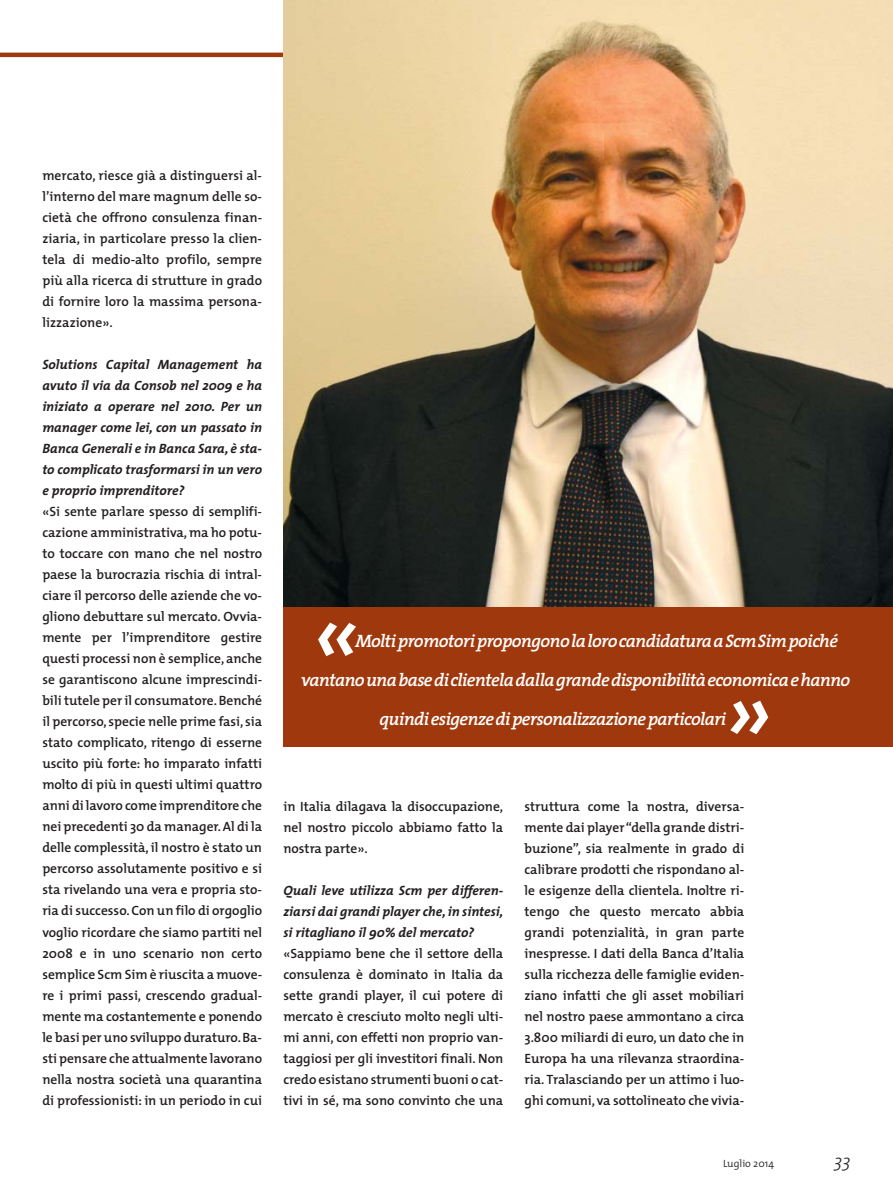
<style>
.page{position:relative;width:893px;height:1191px;background:#fff}
.page>*{position:absolute;margin:0;border:0;box-sizing:border-box;transform-origin:0 0}
.t1{font:italic 600 90px "The Serif";color:#fff}
.t2{font:italic 600 18px "The Serif";letter-spacing:-.04em;color:#fff}
.t3{font:italic 300 18px "The Sans";color:#231f20}
.t4{font:600 13.5px/21px "The Mix";color:#231f20;text-align:justify}
.t5{font:italic 700 13.5px/21px "The Mix";color:#231f20;text-align:justify}
.t6{font:300 10.5px "The Mix";color:#231f20}
</style>
<div class="page">
<hr style="left:0;top:53px;width:472px;height:4px;background:#9f390d">
<img style="left:283px;top:0;width:609px;height:608px">
<div style="left:283px;top:608px;width:609px;height:139px;background:#9f390d"></div>
<p class="t4" style="left:42px;top:166px;width:221px">mercato, riesce già a distinguersi al&shy;l’interno del mare magnum delle so&shy;cietà che offrono consulenza finan&shy;ziaria, in particolare presso la clien&shy;tela di medio-alto profilo, sempre più alla ricerca di strutture in grado di fornire loro la massima persona&shy;lizzazione».</p>
<p class="t5" style="left:42px;top:355px;width:221px">Solutions Capital Management ha avuto il via da Consob nel 2009 e ha iniziato a operare nel 2010. Per un manager come lei, con un passato in Banca Generali e in Banca Sara, è sta&shy;to complicato trasformarsi in un vero e proprio imprenditore?</p>
<p class="t4" style="left:42px;top:502px;width:221px">«Si sente parlare spesso di semplifi&shy;cazione amministrativa, ma ho potu&shy;to toccare con mano che nel nostro paese la burocrazia rischia di intral&shy;ciare il percorso delle aziende che vo&shy;gliono debuttare sul mercato. Ovvia&shy;mente per l’imprenditore gestire questi processi non è semplice, anche se garantiscono alcune imprescindi&shy;bili tutele per il consumatore. Benché il percorso, specie nelle prime fasi, sia stato complicato, ritengo di esserne uscito più forte: ho imparato infatti molto di più in questi ultimi quattro anni di lavoro come imprenditore che nei precedenti 30 da manager. Al di la delle complessità, il nostro è stato un percorso assolutamente positivo e si sta rivelando una vera e propria sto&shy;ria di successo. Con un filo di orgoglio voglio ricordare che siamo partiti nel 2008 e in uno scenario non certo semplice Scm Sim è riuscita a muove&shy;re i primi passi, crescendo gradual&shy;mente ma costantemente e ponendo le basi per uno sviluppo duraturo. Ba&shy;sti pensare che attualmente lavorano nella nostra società una quarantina di professionisti: in un periodo in cui</p>
<h1 class="t1" style="left:313px;top:587px;width:47px">«</h1>
<h2 class="t2" style="left:355px;top:632px;width:484px">Molti promotori propongono la loro candidatura a Scm Sim poiché</h2>
<h2 class="t2" style="left:301px;top:671px;width:551px">vantano una base di clientela dalla grande disponibilità economica e hanno</h2>
<h2 class="t2" style="left:379px;top:710px;width:348px">quindi esigenze di personalizzazione particolari</h2>
<h1 class="t1" style="left:725px;top:665px;width:47px">»</h1>
<p class="t4" style="left:283px;top:797px;width:221px">in Italia dilagava la disoccupazione, nel nostro piccolo abbiamo fatto la nostra parte».</p>
<p class="t5" style="left:283px;top:880px;width:221px">Quali leve utilizza Scm per differen&shy;ziarsi dai grandi player che, in sintesi, si ritagliano il 90% del mercato?</p>
<p class="t4" style="left:283px;top:944px;width:221px">«Sappiamo bene che il settore della consulenza è dominato in Italia da sette grandi player, il cui potere di mercato è cresciuto molto negli ulti&shy;mi anni, con effetti non proprio van&shy;taggiosi per gli investitori finali. Non credo esistano strumenti buoni o cat&shy;tivi in sé, ma sono convinto che una</p>
<p class="t4" style="left:524px;top:797px;width:221px">struttura come la nostra, diversa&shy;mente dai player “della grande distri&shy;buzione”, sia realmente in grado di calibrare prodotti che rispondano al&shy;le esigenze della clientela. Inoltre ri&shy;tengo che questo mercato abbia grandi potenzialità, in gran parte inespresse. I dati della Banca d’Italia sulla ricchezza delle famiglie eviden&shy;ziano infatti che gli asset mobiliari nel nostro paese ammontano a circa 3.800 miliardi di euro, un dato che in Europa ha una rilevanza straordina&shy;ria. Tralasciando per un attimo i luo&shy;ghi comuni, va sottolineato che vivia-</p>
<p class="t6" style="left:723px;top:1158px;width:52px">Luglio 2014</p>
<h2 class="t3" style="left:834px;top:1154px;width:18px">33</h2>
</div>
